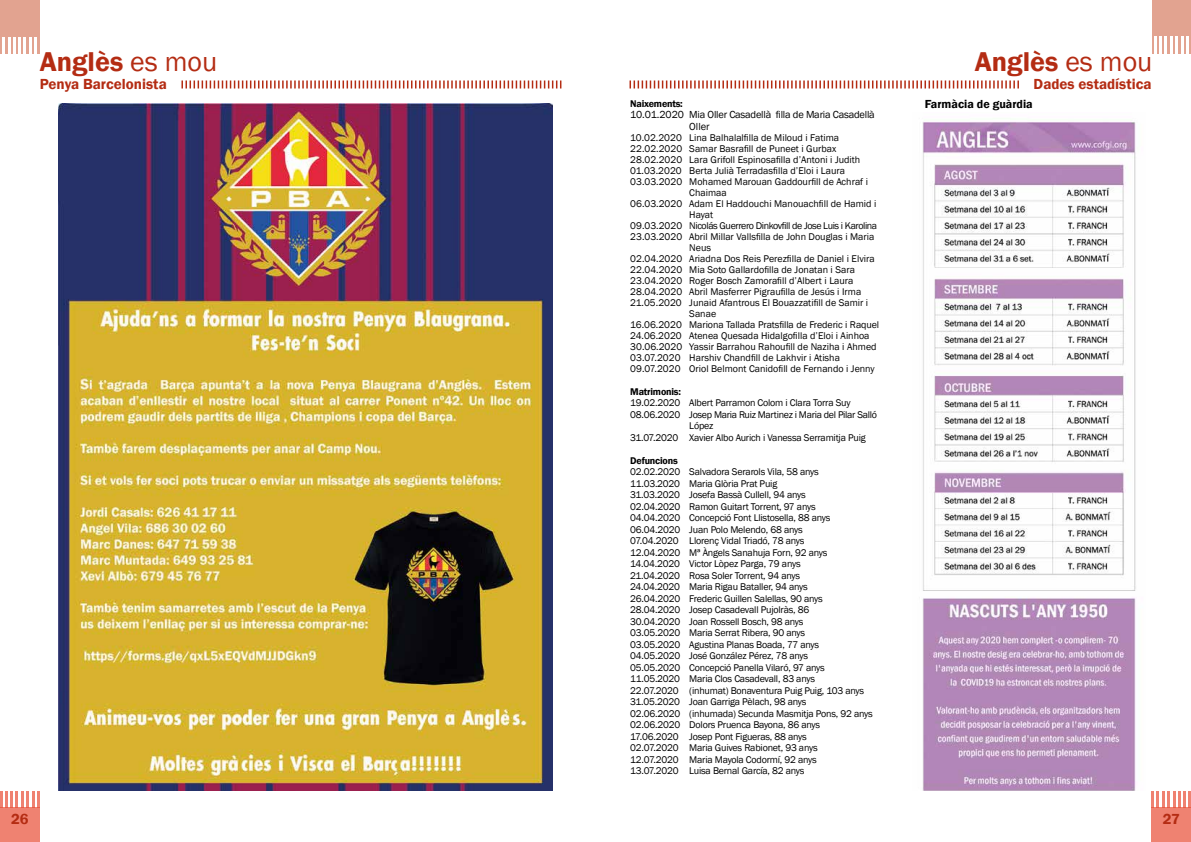
<style>
.page{position:relative;width:1191px;height:842px;background:#fff}
.page>*{position:absolute;margin:0;border:0;box-sizing:border-box;transform-origin:0 0}
.t1{font:600 28px "Franklin Gothic";color:#b42c13}
.t2{font:600 15px "Franklin Gothic";color:#b42c13}
.t3{font:600 12px "Franklin Gothic";color:#000}
.t4{font:10.5px/11.5px "Franklin Gothic";letter-spacing:-.02em;color:#000}
.t5{font:10px/11.5px "Franklin Gothic";letter-spacing:-.02em;color:#000}
.t6{font:10px "Franklin Gothic";color:#000}
.t7{font:10px "Franklin Gothic";letter-spacing:-.04em;color:#000}
.t8{font:600 10px "Franklin Gothic";letter-spacing:-.02em;color:#000}
.s1{font-weight:400}
</style>
<div class="page">
<div style="left:1151px;top:808px;width:40px;height:34px;background:#ef8271"></div>
<div style="left:0;top:808px;width:40px;height:34px;background:#ef8271"></div>
<svg style="left:0;top:791px;width:2px;height:17px"></svg>
<hr style="left:5px;top:791px;width:3px;height:17px;background:#e94d35">
<hr style="left:10px;top:791px;width:3px;height:17px;background:#e94d35">
<svg style="left:16px;top:791px;width:7px;height:17px"></svg>
<hr style="left:26px;top:791px;width:3px;height:17px;background:#e94d35">
<svg style="left:32px;top:791px;width:2px;height:17px"></svg>
<hr style="left:37px;top:791px;width:3px;height:17px;background:#e94d35">
<hr style="left:1188px;top:791px;width:3px;height:17px;background:#e94d35">
<svg style="left:1173px;top:791px;width:12px;height:17px"></svg>
<hr style="left:1167px;top:791px;width:3px;height:17px;background:#e94d35">
<svg style="left:1162px;top:791px;width:2px;height:17px"></svg>
<hr style="left:1156px;top:791px;width:3px;height:17px;background:#e94d35">
<svg style="left:1151px;top:791px;width:2px;height:17px"></svg>
<svg style="left:181px;top:80px;width:380px;height:8px"></svg>
<div style="left:0;top:0;width:40px;height:54px;background:#e2a390"></div>
<svg style="left:3px;top:37px;width:12px;height:17px"></svg>
<hr style="left:18px;top:37px;width:3px;height:17px;background:#fff">
<svg style="left:24px;top:37px;width:2px;height:17px"></svg>
<hr style="left:29px;top:37px;width:3px;height:17px;background:#fff">
<svg style="left:35px;top:37px;width:2px;height:17px"></svg>
<div style="left:1152px;top:0;width:39px;height:54px;background:#e2a390"></div>
<svg style="left:1154px;top:37px;width:2px;height:17px"></svg>
<hr style="left:1159px;top:37px;width:3px;height:17px;background:#fff">
<hr style="left:1164px;top:37px;width:3px;height:17px;background:#fff">
<svg style="left:1170px;top:37px;width:2px;height:17px"></svg>
<hr style="left:1175px;top:37px;width:3px;height:17px;background:#fff">
<svg style="left:1181px;top:37px;width:7px;height:17px"></svg>
<svg style="left:629px;top:80px;width:390px;height:8px"></svg>
<img style="left:59px;top:104px;width:493px;height:687px">
<img style="left:922px;top:122px;width:214px;height:669px">
<h1 class="t1" style="left:40px;top:45px;width:179px">Anglès <span class="s1">es mou</span></h1>
<h2 class="t2" style="left:40px;top:75px;width:129px">Penya Barcelonista</h2>
<h1 class="t1" style="left:974px;top:45px;width:179px">Anglès <span class="s1">es mou</span></h1>
<h2 class="t2" style="left:1033px;top:75px;width:119px">Dades estadística</h2>
<p class="t8" style="left:630px;top:97px;width:54px">Naixements:</p>
<p class="t3" style="left:924px;top:97px;width:110px">Farmàcia de guàrdia</p>
<p class="t4" style="left:689px;top:109px;width:187px;text-indent:-59px">10.01.2020 Mia Oller Casadellà filla de Maria Casadellà<br>Oller</p>
<p class="t6" style="left:630px;top:131px;width:210px">10.02.2020 Lina Balhalalfilla de Miloud i Fatima</p>
<p class="t6" style="left:630px;top:142px;width:208px">22.02.2020 Samar Basrafill de Puneet i Gurbax</p>
<p class="t6" style="left:630px;top:153px;width:232px">28.02.2020 Lara Grifoll Espinosafilla d’Antoni i Judith</p>
<p class="t6" style="left:630px;top:164px;width:216px">01.03.2020 Berta Julià Terradasfilla d’Eloi i Laura</p>
<p class="t6" style="left:630px;top:175px;width:239px">03.03.2020 Mohamed Marouan Gaddourfill de Achraf i</p>
<p class="t6" style="left:689px;top:186px;width:39px">Chaimaa</p>
<p class="t6" style="left:630px;top:197px;width:247px">06.03.2020 Adam El Haddouchi Manouachfill de Hamid i</p>
<p class="t5" style="left:689px;top:209px;width:25px">Hayat</p>
<p class="t7" style="left:630px;top:219px;width:248px">09.03.2020 Nicolás Guerrero Dinkovfill de Jose Luis i Karolina</p>
<p class="t6" style="left:630px;top:230px;width:246px">23.03.2020 Abril Millar Vallsfilla de John Douglas i Maria</p>
<p class="t5" style="left:689px;top:242px;width:23px">Neus</p>
<p class="t6" style="left:630px;top:252px;width:246px">02.04.2020 Ariadna Dos Reis Perezfilla de Daniel i Elvira</p>
<p class="t6" style="left:630px;top:263px;width:226px">22.04.2020 Mia Soto Gallardofilla de Jonatan i Sara</p>
<p class="t6" style="left:630px;top:274px;width:225px">23.04.2020 Roger Bosch Zamorafill d’Albert i Laura</p>
<p class="t6" style="left:630px;top:285px;width:232px">28.04.2020 Abril Masferrer Pigraufilla de Jesús i Irma</p>
<p class="t6" style="left:630px;top:296px;width:239px">21.05.2020 Junaid Afantrous El Bouazzatifill de Samir i</p>
<p class="t5" style="left:689px;top:308px;width:28px">Sanae</p>
<p class="t5" style="left:630px;top:319px;width:250px">16.06.2020 Mariona Tallada Pratsfilla de Frederic i Raquel</p>
<p class="t6" style="left:630px;top:329px;width:241px">24.06.2020 Atenea Quesada Hidalgofilla d’Eloi i Ainhoa</p>
<p class="t6" style="left:630px;top:340px;width:248px">30.06.2020 Yassir Barrahou Rahoufill de Naziha i Ahmed</p>
<p class="t6" style="left:630px;top:351px;width:211px">03.07.2020 Harshiv Chandfill de Lakhvir i Atisha</p>
<p class="t6" style="left:630px;top:362px;width:246px">09.07.2020 Oriol Belmont Canidofill de Fernando i Jenny</p>
<p class="t8" style="left:630px;top:385px;width:52px">Matrimonis:</p>
<p class="t5" style="left:630px;top:397px;width:222px">19.02.2020 Albert Parramon Colom i Clara Torra Suy</p>
<p class="t5" style="left:630px;top:409px;width:248px">08.06.2020 Josep Maria Ruiz Martinez i Maria del Pilar Salló</p>
<p class="t5" style="left:689px;top:420px;width:26px">López</p>
<p class="t5" style="left:630px;top:432px;width:237px">31.07.2020 Xavier Albo Aurich i Vanessa Serramitja Puig</p>
<p class="t8" style="left:630px;top:454px;width:49px">Defuncions</p>
<p class="t5" style="left:630px;top:466px;width:244px">02.02.2020 Salvadora Serarols Vila, 58 anys<br>11.03.2020 Maria Glòria Prat Puig<br>31.03.2020 Josefa Bassà Cullell, 94 anys<br>02.04.2020 Ramon Guitart Torrent, 97 anys<br>04.04.2020 Concepció Font Llistosella, 88 anys 06.04.2020 Juan Polo Melendo, 68 anys<br>07.04.2020 Llorenç Vidal Triadó, 78 anys<br>12.04.2020 Mª Àngels Sanahuja Forn, 92 anys 14.04.2020 Victor Lòpez Parga, 79 anys<br>21.04.2020 Rosa Soler Torrent, 94 anys<br>24.04.2020 Maria Rigau Bataller, 94 anys<br>26.04.2020 Frederic Guillen Salellas, 90 anys 28.04.2020 Josep Casadevall Pujolràs, 86<br>30.04.2020 Joan Rossell Bosch, 98 anys<br>03.05.2020 Maria Serrat Ribera, 90 anys<br>03.05.2020 Agustina Planas Boada, 77 anys<br>04.05.2020 José González Pérez, 78 anys<br>05.05.2020 Concepció Panella Vilaró, 97 anys 11.05.2020 Maria Clos Casadevall, 83 anys<br>22.07.2020 (inhumat) Bonaventura Puig Puig, 103 anys 31.05.2020 Joan Garriga Pèlach, 98 anys<br>02.06.2020 (inhumada) Secunda Masmitja Pons, 92 anys 02.06.2020 Dolors Pruenca Bayona, 86 anys<br>17.06.2020 Josep Pont Figueras, 88 anys<br>02.07.2020 Maria Guives Rabionet, 93 anys<br>12.07.2020 Maria Mayola Codormí, 92 anys<br>13.07.2020 Luisa Bernal García, 82 anys</p>
<h2 class="t2" style="left:11px;top:810px;width:19px">26</h2>
<h2 class="t2" style="left:1162px;top:810px;width:19px">27</h2>
</div>
